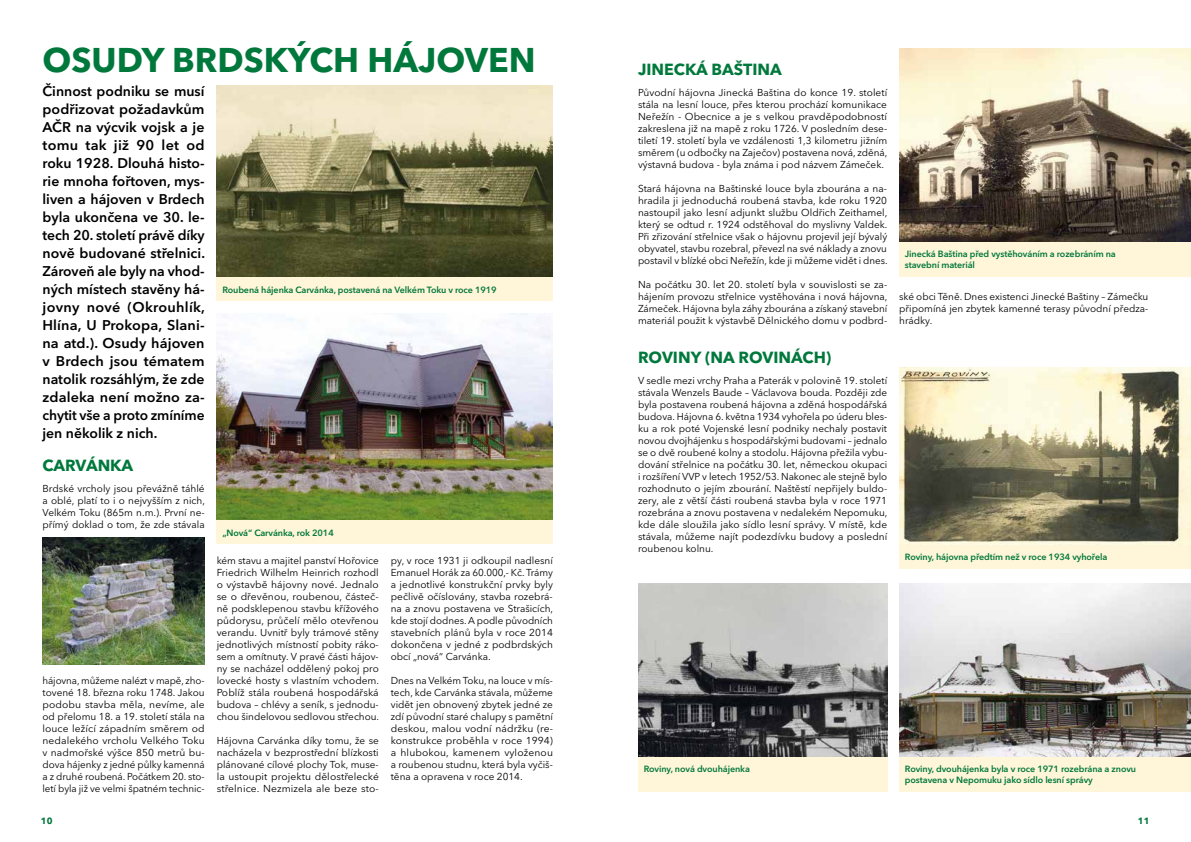
<style>
.page{position:relative;width:1191px;height:842px;background:#fff}
.page>*{position:absolute;margin:0;border:0;box-sizing:border-box;transform-origin:0 0}
.t1{font:700 34px "Avenir Next LT Pro";color:#00783c}
.t2{font:700 16px "Avenir Next LT Pro";color:#00783c}
.t3{font:600 14px/18px "Avenir Next LT Pro";color:#000;text-align:justify}
.t4{font:10px/12px "Avenir Next LT Pro";color:#000;text-align:justify}
.t5{font:600 9px/11px "Avenir Next LT Pro";letter-spacing:-.01em;color:#00783c}
.t6{font:700 9px "Avenir Next LT Pro";color:#00783c}
</style>
<div class="page">
<img style="left:43px;top:537px;width:162px;height:127px">
<img style="left:899px;top:49px;width:292px;height:193px">
<img style="left:899px;top:367px;width:292px;height:178px">
<img style="left:217px;top:85px;width:336px;height:192px">
<img style="left:217px;top:313px;width:336px;height:207px">
<div style="left:217px;top:277px;width:336px;height:24px;background:#fff5d8"></div>
<div style="left:217px;top:520px;width:336px;height:24px;background:#fff5d8"></div>
<div style="left:899px;top:242px;width:292px;height:34px;background:#fff5d8"></div>
<div style="left:899px;top:545px;width:292px;height:24px;background:#fff5d8"></div>
<img style="left:638px;top:583px;width:249px;height:174px">
<img style="left:899px;top:583px;width:292px;height:174px">
<div style="left:638px;top:757px;width:249px;height:35px;background:#fff5d8"></div>
<div style="left:899px;top:757px;width:292px;height:35px;background:#fff5d8"></div>
<h1 class="t1" style="left:43px;top:39px;width:494px">OSUDY BRDSKÝCH HÁJOVEN</h1>
<p class="t3" style="left:43px;top:82px;width:164px">Činnost podniku se musí podřizovat požadavkům AČR na výcvik vojsk a je tomu tak již 90 let od roku 1928. Dlouhá histo&shy;rie mnoha fořtoven, mys&shy;liven a hájoven v Brdech byla ukončena ve 30. le&shy;tech 20. století právě díky nově budované střelnici.<br>Zároveň ale byly na vhod&shy;ných místech stavěny há&shy;jovny nové (Okrouhlík, Hlína, U Prokopa, Slani&shy;na atd.). Osudy hájoven v Brdech jsou tématem natolik rozsáhlým, že zde zdaleka není možno za&shy;chytit vše a proto zmíníme jen několik z nich.</p>
<h2 class="t2" style="left:43px;top:456px;width:92px">CARVÁNKA</h2>
<p class="t4" style="left:43px;top:482px;width:164px">Brdské vrcholy jsou převážně táhlé a oblé, platí to i o nejvyšším z nich, Velkém Toku (865m n.m.). První ne&shy;přímý doklad o tom, že zde stávala</p>
<p class="t5" style="left:222px;top:284px;width:276px">Roubená hájenka Carvánka, postavená na Velkém Toku v roce 1919</p>
<p class="t5" style="left:222px;top:527px;width:113px">„Nová“ Carvánka, rok 2014</p>
<p class="t4" style="left:43px;top:674px;width:164px">hájovna, můžeme nalézt v mapě, zho&shy;tovené 18. března roku 1748. Jakou podobu stavba měla, nevíme, ale od přelomu 18. a 19. století stála na louce ležící západním směrem od nedalekého vrcholu Velkého Toku v nadmořské výšce 850 metrů bu&shy;dova hájenky z jedné půlky kamenná a z druhé roubená. Počátkem 20. sto&shy;letí byla již ve velmi špatném technic-</p>
<p class="t4" style="left:217px;top:554px;width:164px">kém stavu a majitel panství Hořovice Friedrich Wilhelm Heinrich rozhodl o výstavbě hájovny nové. Jednalo se o dřevěnou, roubenou, částeč&shy;ně podsklepenou stavbu křížového půdorysu, průčelí mělo otevřenou verandu. Uvnitř byly trámové stěny jednotlivých místností pobity ráko&shy;sem a omítnuty. V pravé části hájov&shy;ny se nacházel oddělený pokoj pro lovecké hosty s vlastním vchodem.<br>Poblíž stála roubená hospodářská budova – chlévy a seník, s jednodu&shy;chou šindelovou sedlovou střechou.</p>
<p class="t4" style="left:217px;top:734px;width:164px">Hájovna Carvánka díky tomu, že se nacházela v bezprostřední blízkosti plánované cílové plochy Tok, muse&shy;la ustoupit projektu dělostřelecké střelnice. Nezmizela ale beze sto-</p>
<p class="t4" style="left:391px;top:554px;width:164px">py, v roce 1931 ji odkoupil nadlesní Emanuel Horák za 60.000,- Kč. Trámy a jednotlivé konstrukční prvky byly pečlivě očíslovány, stavba rozebrá&shy;na a znovu postavena ve Strašicích, kde stojí dodnes. A podle původních stavebních plánů byla v roce 2014 dokončena v jedné z podbrdských obcí „nová“ Carvánka.</p>
<p class="t4" style="left:391px;top:674px;width:164px">Dnes na Velkém Toku, na louce v mís&shy;tech, kde Carvánka stávala, můžeme vidět jen obnovený zbytek jedné ze zdí původní staré chalupy s pamětní deskou, malou vodní nádržku (re&shy;konstrukce proběhla v roce 1994) a hlubokou, kamenem vyloženou a roubenou studnu, která byla vyčiš&shy;těna a opravena v roce 2014.</p>
<h2 class="t2" style="left:638px;top:60px;width:145px">JINECKÁ BAŠTINA</h2>
<p class="t4" style="left:638px;top:86px;width:251px">Původní hájovna Jinecká Baština do konce 19. století stála na lesní louce, přes kterou prochází komunikace Neřežín - Obecnice a je s velkou pravděpodobností zakreslena již na mapě z roku 1726. V posledním dese&shy;tiletí 19. století byla ve vzdálenosti 1,3 kilometru jižním směrem (u odbočky na Zaječov) postavena nová, zděná, výstavná budova - byla známa i pod názvem Zámeček.</p>
<p class="t4" style="left:638px;top:182px;width:251px">Stará hájovna na Baštinské louce byla zbourána a na&shy;hradila ji jednoduchá roubená stavba, kde roku 1920 nastoupil jako lesní adjunkt službu Oldřich Zeithamel, který se odtud r. 1924 odstěhoval do myslivny Valdek.<br>Při zřizování střelnice však o hájovnu projevil její bývalý obyvatel, stavbu rozebral, převezl na své náklady a znovu postavil v blízké obci Neřežín, kde ji můžeme vidět i dnes.</p>
<p class="t4" style="left:638px;top:278px;width:251px">Na počátku 30. let 20. století byla v souvislosti se za&shy;hájením provozu střelnice vystěhována i nová hájovna, Zámeček. Hájovna byla záhy zbourána a získaný stavební materiál použit k výstavbě Dělnického domu v podbrd-</p>
<h2 class="t2" style="left:638px;top:348px;width:195px">ROVINY (NA ROVINÁCH)</h2>
<p class="t4" style="left:638px;top:374px;width:251px">V sedle mezi vrchy Praha a Paterák v polovině 19. století stávala Wenzels Baude – Václavova bouda. Později zde byla postavena roubená hájovna a zděná hospodářská budova. Hájovna 6. května 1934 vyhořela po úderu bles&shy;ku a rok poté Vojenské lesní podniky nechaly postavit novou dvojhájenku s hospodářskými budovami – jednalo se o dvě roubené kolny a stodolu. Hájovna přežila vybu&shy;dování střelnice na počátku 30. let, německou okupaci i rozšíření VVP v letech 1952/53. Nakonec ale stejně bylo rozhodnuto o jejím zbourání. Naštěstí nepřijely buldo&shy;zery, ale z větší části roubená stavba byla v roce 1971 rozebrána a znovu postavena v nedalekém Nepomuku, kde dále sloužila jako sídlo lesní správy. V místě, kde stávala, můžeme najít podezdívku budovy a poslední roubenou kolnu.</p>
<p class="t5" style="left:905px;top:248px;width:212px">Jinecká Baština před vystěhováním a rozebráním na stavební materiál</p>
<p class="t4" style="left:899px;top:290px;width:251px">ské obci Těně. Dnes existenci Jinecké Baštiny – Zámečku připomíná jen zbytek kamenné terasy původní předza&shy;hrádky.</p>
<p class="t5" style="left:905px;top:552px;width:204px">Roviny, hájovna předtím než v roce 1934 vyhořela</p>
<p class="t5" style="left:643px;top:763px;width:108px">Roviny, nová dvouhájenka</p>
<p class="t5" style="left:905px;top:763px;width:233px">Roviny, dvouhájenka byla v roce 1971 rozebrána a znovu postavena v Nepomuku jako sídlo lesní správy</p>
<p class="t6" style="left:41px;top:816px;width:13px">10</p>
<p class="t6" style="left:1137px;top:816px;width:13px">11</p>
</div>
